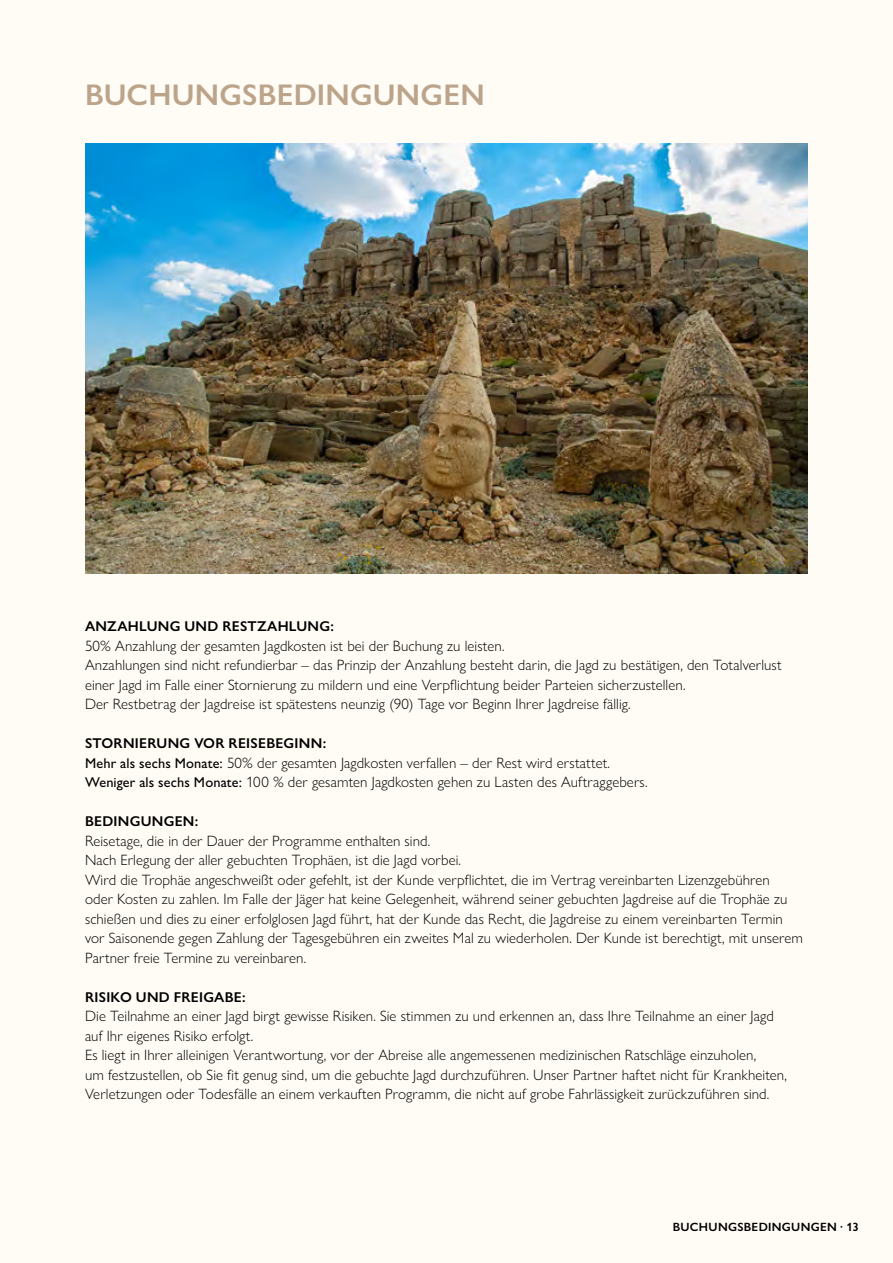
<style>
.page{position:relative;width:893px;height:1263px;background:#fffbf5}
.page>*{position:absolute;margin:0;border:0;box-sizing:border-box;transform-origin:0 0}
.t1{font:600 30px "Gill Sans Nova";letter-spacing:.01em;color:#bca48b}
.t2{font:300 15px/19.5px "Gill Sans Nova";letter-spacing:.005em;color:#000}
.t3{font:600 14.25px "Gill Sans Nova";letter-spacing:.02em;color:#000}
.t4{font:600 12px "Gill Sans Nova";letter-spacing:.025em;color:#000}
.s1{font-weight:500;font-size:14.25px}
</style>
<div class="page">
<img style="left:85px;top:144px;width:723px;height:429px">
<h1 class="t1" style="left:85px;top:76px;width:397px">BUCHUNGSBEDINGUNGEN</h1>
<p class="t3" style="left:85px;top:617px;width:250px">ANZAHLUNG UND RESTZAHLUNG:</p>
<p class="t2" style="left:85px;top:636px;width:698px">50% Anzahlung der gesamten Jagdkosten ist bei der Buchung zu leisten.<br>Anzahlungen sind nicht refundierbar – das Prinzip der Anzahlung besteht darin, die Jagd zu bestätigen, den Totalverlust einer Jagd im Falle einer Stornierung zu mildern und eine Verpflichtung beider Parteien sicherzustellen.<br>Der Restbetrag der Jagdreise ist spätestens neunzig (90) Tage vor Beginn Ihrer Jagdreise fällig.</p>
<p class="t3" style="left:85px;top:734px;width:243px">STORNIERUNG VOR REISEBEGINN:</p>
<p class="t2" style="left:85px;top:753px;width:564px"><span class="s1">Mehr als sechs Monate:</span> 50% der gesamten Jagdkosten verfallen – der Rest wird erstattet.<br><span class="s1">Weniger als sechs Monate:</span> 100 % der gesamten Jagdkosten gehen zu Lasten des Auftraggebers.</p>
<p class="t3" style="left:85px;top:812px;width:115px">BEDINGUNGEN:</p>
<p class="t2" style="left:85px;top:831px;width:719px">Reisetage, die in der Dauer der Programme enthalten sind.<br>Nach Erlegung der aller gebuchten Trophäen, ist die Jagd vorbei.<br>Wird die Trophäe angeschweißt oder gefehlt, ist der Kunde verpflichtet, die im Vertrag vereinbarten Lizenzgebühren<br>oder Kosten zu zahlen. Im Falle der Jäger hat keine Gelegenheit, während seiner gebuchten Jagdreise auf die Trophäe zu schießen und dies zu einer erfolglosen Jagd führt, hat der Kunde das Recht, die Jagdreise zu einem vereinbarten Termin vor Saisonende gegen Zahlung der Tagesgebühren ein zweites Mal zu wiederholen. Der Kunde ist berechtigt, mit unserem Partner freie Termine zu vereinbaren.</p>
<p class="t3" style="left:85px;top:988px;width:162px">RISIKO UND FREIGABE:</p>
<p class="t2" style="left:85px;top:1006px;width:703px">Die Teilnahme an einer Jagd birgt gewisse Risiken. Sie stimmen zu und erkennen an, dass Ihre Teilnahme an einer Jagd auf Ihr eigenes Risiko erfolgt.<br>Es liegt in Ihrer alleinigen Verantwortung, vor der Abreise alle angemessenen medizinischen Ratschläge einzuholen,<br>um festzustellen, ob Sie fit genug sind, um die gebuchte Jagd durchzuführen. Unser Partner haftet nicht für Krankheiten, Verletzungen oder Todesfälle an einem verkauften Programm, die nicht auf grobe Fahrlässigkeit zurückzuführen sind.</p>
<p class="t4" style="left:673px;top:1219px;width:10px">BUCHU</p>
<p class="t4" style="left:718px;top:1219px;width:142px">NGSBEDI NGUNGEN · 13</p>
</div>
